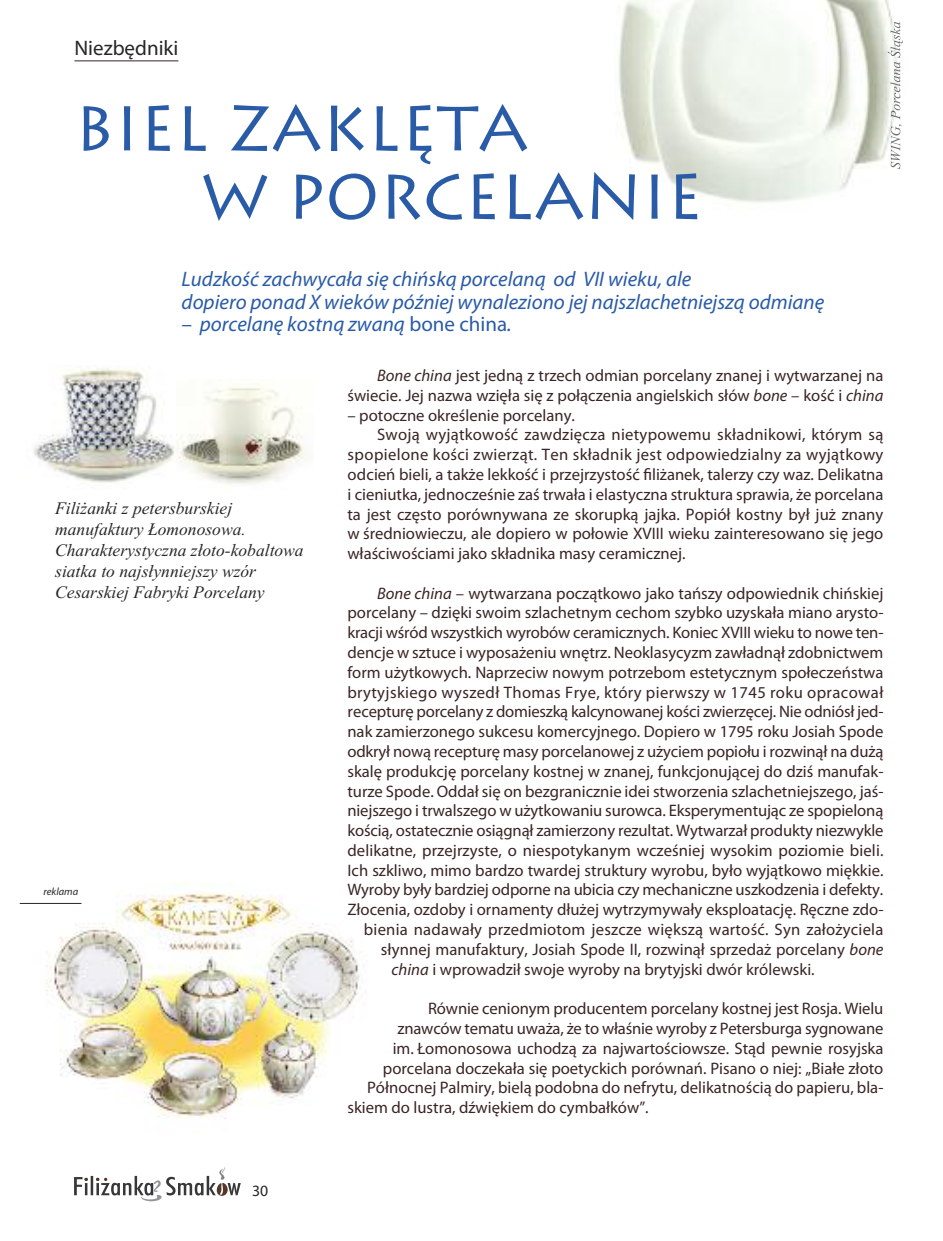
<style>
.page{position:relative;width:943px;height:1241px;background:#fff}
.page>*{position:absolute;margin:0;border:0;box-sizing:border-box;transform-origin:0 0}
.t1{font:63px/68.2px "Lithos Pro";color:#295ba7}
.t2{font:italic 21px/22.8px "Myriad Pro";color:#295ba7}
.t3{font:21px "Myriad Pro";color:#272627}
.t4{font:italic 17.5px/21px "Times New Roman";color:#272627}
.t5{font:16.62px/19.8px "Myriad Pro";color:#3a2425;text-align:right}
.t6{font:16.62px "Myriad Pro";letter-spacing:.02em;color:#3a2425}
.t7{font:16.62px "Myriad Pro";letter-spacing:.025em;color:#3a2425}
.t8{font:italic 10.5px "Myriad Pro";color:#272627}
.s1{font-style:normal}
.s2{font-style:italic}
</style>
<div class="page">
<svg style="left:74px;top:1167px;width:167px;height:33px"></svg>
<hr style="left:74px;top:60px;width:104px;height:1px;background:#3a2425">
<img style="left:618px;top:0;width:285px;height:203px">
<img style="left:890px;top:111px;width:11px;height:58px">
<img style="left:33px;top:368px;width:143px;height:115px">
<img style="left:176px;top:384px;width:131px;height:101px">
<img style="left:19px;top:882px;width:345px;height:237px">
<hr style="left:20px;top:903px;width:61px;height:1px;background:#272627">
<p class="t3" style="left:74px;top:41px;width:105px">Niezbędniki</p>
<h1 class="t1" style="left:200px;top:94px;width:504px;text-indent:-126px">BIEL ZAKLĘTA<br>W PORCELANIE</h1>
<p class="t2" style="left:182px;top:269px;width:644px">Ludzkość zachwycała się chińską porcelaną od VII wieku, ale<br>dopiero ponad X wieków później wynaleziono jej najszlachetniejszą odmianę</p>
<p class="t2" style="left:182px;top:314px;width:331px">– porcelanę kostną zwaną <span class="s1">bone china</span>.</p>
<p class="t4" style="left:55px;top:497px;width:250px">Filiżanki z petersburskiej manufaktury Łomonosowa.<br>Charakterystyczna złoto-kobaltowa siatka to najsłynniejszy wzór<br>Cesarskiej Fabryki Porcelany</p>
<p class="t8" style="left:44px;top:887px;width:36px">reklama</p>
<p class="t5" style="left:347px;top:367px;width:537px"><span class="s2">Bone china</span> jest jedną z trzech odmian porcelany znanej i wytwarzanej na świecie. Jej nazwa wzięła się z połączenia angielskich słów <span class="s2">bone</span> – kość i <span class="s2">china</span></p>
<p class="t5" style="left:347px;top:406px;width:229px">– potoczne określenie porcelany.</p>
<p class="t5" style="left:377px;top:426px;width:507px">Swoją wyjątkowość zawdzięcza nietypowemu składnikowi, którym są</p>
<p class="t6" style="left:347px;top:448px;width:537px">spopielone kości zwierząt. Ten składnik jest odpowiedzialny za wyjątkowy</p>
<p class="t5" style="left:347px;top:465px;width:537px">odcień bieli, a także lekkość i przejrzystość filiżanek, talerzy czy waz. Delikatna</p>
<p class="t5" style="left:347px;top:485px;width:537px">i cieniutka, jednocześnie zaś trwała i elastyczna struktura sprawia, że porcelana</p>
<p class="t5" style="left:347px;top:505px;width:537px">ta jest często porównywana ze skorupką jajka. Popiół kostny był już znany</p>
<p class="t5" style="left:347px;top:525px;width:537px">w średniowieczu, ale dopiero w połowie XVIII wieku zainteresowano się jego</p>
<p class="t5" style="left:347px;top:545px;width:339px">właściwościami jako składnika masy ceramicznej.</p>
<p class="t5" style="left:377px;top:584px;width:507px"><span class="s2">Bone china</span> – wytwarzana początkowo jako tańszy odpowiednik chińskiej</p>
<p class="t5" style="left:347px;top:604px;width:537px">porcelany – dzięki swoim szlachetnym cechom szybko uzyskała miano arysto-</p>
<p class="t5" style="left:347px;top:624px;width:537px">kracji wśród wszystkich wyrobów ceramicznych. Koniec XVIII wieku to nowe ten-</p>
<p class="t5" style="left:347px;top:643px;width:537px">dencje w sztuce i wyposażeniu wnętrz. Neoklasycyzm zawładnął zdobnictwem</p>
<p class="t5" style="left:347px;top:663px;width:537px">form użytkowych. Naprzeciw nowym potrzebom estetycznym społeczeństwa</p>
<p class="t7" style="left:347px;top:685px;width:537px">brytyjskiego wyszedł Thomas Frye, który pierwszy w 1745 roku opracował</p>
<p class="t5" style="left:347px;top:703px;width:537px">recepturę porcelany z domieszką kalcynowanej kości zwierzęcej. Nie odniósł jed-</p>
<p class="t5" style="left:347px;top:723px;width:537px">nak zamierzonego sukcesu komercyjnego. Dopiero w 1795 roku Josiah Spode</p>
<p class="t5" style="left:347px;top:742px;width:537px">odkrył nową recepturę masy porcelanowej z użyciem popiołu i rozwinął na dużą</p>
<p class="t5" style="left:347px;top:762px;width:537px">skalę produkcję porcelany kostnej w znanej, funkcjonującej do dziś manufak-</p>
<p class="t5" style="left:347px;top:782px;width:537px">turze Spode. Oddał się on bezgranicznie idei stworzenia szlachetniejszego, jaś-</p>
<p class="t5" style="left:347px;top:802px;width:537px">niejszego i trwalszego w użytkowaniu surowca. Eksperymentując ze spopieloną</p>
<p class="t5" style="left:347px;top:821px;width:537px">kością, ostatecznie osiągnął zamierzony rezultat. Wytwarzał produkty niezwykle</p>
<p class="t5" style="left:347px;top:841px;width:537px">delikatne, przejrzyste, o niespotykanym wcześniej wysokim poziomie bieli.</p>
<p class="t5" style="left:347px;top:861px;width:537px">Ich szkliwo, mimo bardzo twardej struktury wyrobu, było wyjątkowo miękkie.</p>
<p class="t5" style="left:347px;top:881px;width:537px">Wyroby były bardziej odporne na ubicia czy mechaniczne uszkodzenia i defekty.</p>
<p class="t5" style="left:347px;top:901px;width:537px">Złocenia, ozdoby i ornamenty dłużej wytrzymywały eksploatację. Ręczne zdo-</p>
<p class="t5" style="left:364px;top:920px;width:521px">bienia nadawały przedmiotom jeszcze większą wartość. Syn założyciela</p>
<p class="t5" style="left:381px;top:940px;width:504px">słynnej manufaktury, Josiah Spode II, rozwinął sprzedaż porcelany <span class="s2">bone</span></p>
<p class="t5" style="left:391px;top:960px;width:424px"><span class="s2">china</span> i wprowadził swoje wyroby na brytyjski dwór królewski.</p>
<p class="t5" style="left:428px;top:999px;width:457px">Równie cenionym producentem porcelany kostnej jest Rosja. Wielu</p>
<p class="t5" style="left:397px;top:1019px;width:487px">znawców tematu uważa, że to właśnie wyroby z Petersburga sygnowane</p>
<p class="t5" style="left:393px;top:1039px;width:492px">im. Łomonosowa uchodzą za najwartościowsze. Stąd pewnie rosyjska</p>
<p class="t5" style="left:383px;top:1059px;width:502px">porcelana doczekała się poetyckich porównań. Pisano o niej: „Białe złoto</p>
<p class="t5" style="left:367px;top:1078px;width:518px">Północnej Palmiry, bielą podobna do nefrytu, delikatnością do papieru, bla-</p>
<p class="t5" style="left:347px;top:1098px;width:303px">skiem do lustra, dźwiękiem do cymbałków”.</p>
</div>
